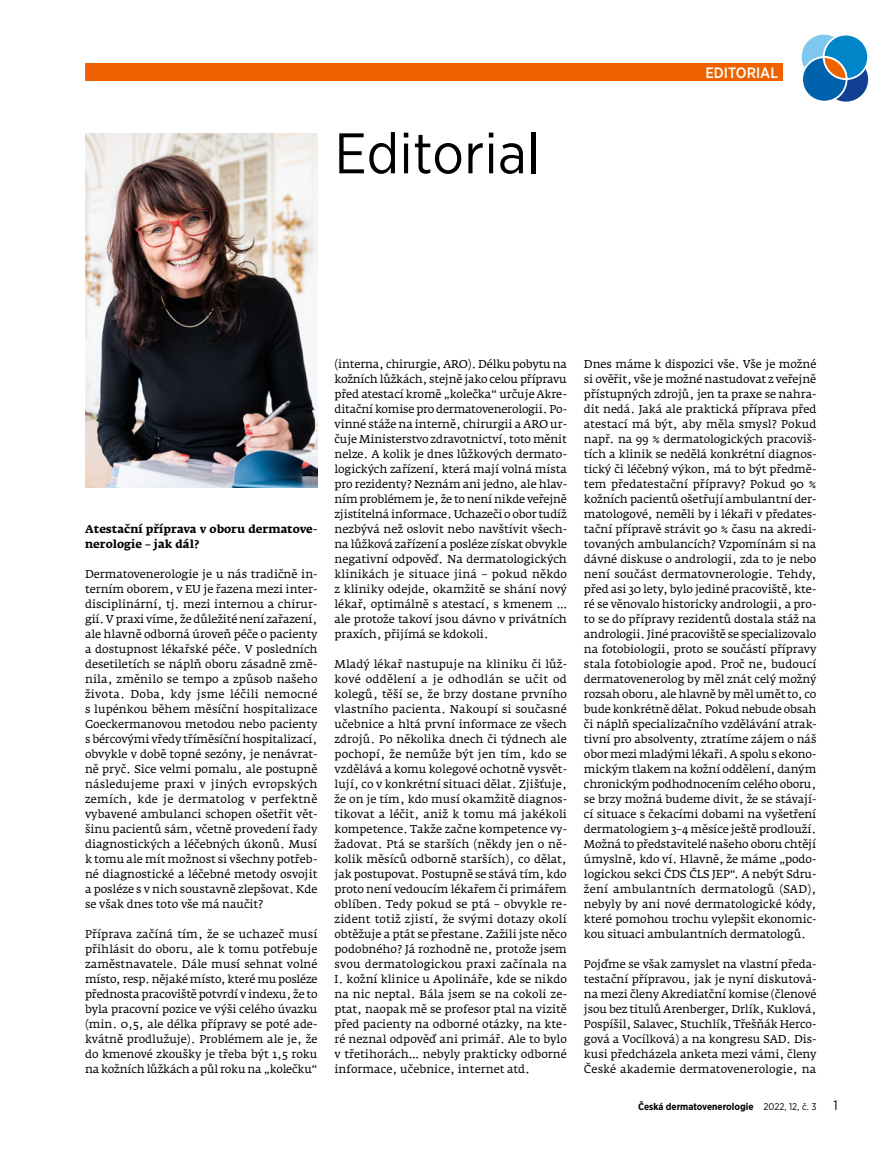
<style>
.page{position:relative;width:893px;height:1149px;background:#fff}
.page>*{position:absolute;margin:0;border:0;box-sizing:border-box;transform-origin:0 0}
.t1{font:57px "Gotham Narrow";letter-spacing:.005em;color:#000}
.t2{font:500 15px "Gotham Narrow";color:#fff}
.t3{font:13.5px "Gotham Narrow";color:#000}
.t4{font:11.25px/15px "Fedra Serif A Pro";letter-spacing:-.01em;color:#000;text-align:justify}
.t5{font:700 11.25px/15px "Fedra Serif A Pro";color:#000}
.t6{font:700 9.75px "Gotham Narrow";color:#000}
.s1{font-weight:400}
</style>
<div class="page">
<div style="left:824px;top:57px;width:44px;height:45px;background:#123f93;border-radius:50%"></div>
<div style="left:802px;top:35px;width:44px;height:44px;background:#80c7ed;border-radius:50%"></div>
<div style="left:824px;top:35px;width:44px;height:44px;background:#0085c8;border-radius:50%"></div>
<div style="left:823px;top:34px;width:46px;height:46px;border:2px solid #fff;border-radius:50%"></div>
<div style="left:802px;top:57px;width:45px;height:45px;background:#0062ad;border-radius:50%"></div>
<div style="left:801px;top:56px;width:46px;height:46px;border:2px solid #fff;border-radius:50%"></div>
<svg style="left:822px;top:55px;width:26px;height:26px"></svg>
<div style="left:85px;top:64px;width:697px;height:17px;background:#ee6300"></div>
<img style="left:85px;top:134px;width:232px;height:354px">
<h1 class="t1" style="left:334px;top:118px;width:207px">Editorial</h1>
<h2 class="t2" style="left:705px;top:64px;width:74px">EDITORIAL</h2>
<p class="t5" style="left:85px;top:521px;width:234px">Atestační příprava v oboru dermatove&shy;nerologie – jak dál?</p>
<p class="t4" style="left:85px;top:566px;width:234px">Dermatovenerologie je u nás tradičně in&shy;terním oborem, v EU je řazena mezi inter&shy;disciplinární, tj. mezi internou a chirur&shy;gií. V praxi víme, že důležité není zařazení, ale hlavně odborná úroveň péče o pacienty a dostupnost lékařské péče. V posledních desetiletích se náplň oboru zásadně změ&shy;nila, změnilo se tempo a způsob našeho života. Doba, kdy jsme léčili nemocné s lupénkou během měsíční hospitalizace Goeckermanovou metodou nebo pacienty s bércovými vředy tříměsíční hospitalizací, obvykle v době topné sezóny, je nenávrat&shy;ně pryč. Sice velmi pomalu, ale postupně následujeme praxi v jiných evropských zemích, kde je dermatolog v perfektně vybavené ambulanci schopen ošetřit vět&shy;šinu pacientů sám, včetně provedení řady diagnostických a léčebných úkonů. Musí k tomu ale mít možnost si všechny potřeb&shy;né diagnostické a léčebné metody osvojit a posléze s v nich soustavně zlepšovat. Kde se však dnes toto vše má naučit?</p>
<p class="t4" style="left:85px;top:926px;width:234px">Příprava začíná tím, že se uchazeč musí přihlásit do oboru, ale k tomu potřebuje zaměstnavatele. Dále musí sehnat volné místo, resp. nějaké místo, které mu posléze přednosta pracoviště potvrdí v indexu, že to byla pracovní pozice ve výši celého úvazku (min. 0,5, ale délka přípravy se poté ade&shy;kvátně prodlužuje). Problémem ale je, že do kmenové zkoušky je třeba být 1,5 roku na kožních lůžkách a půl roku na „kolečku“</p>
<p class="t4" style="left:334px;top:356px;width:234px">(interna, chirurgie, ARO). Délku pobytu na kožních lůžkách, stejně jako celou přípravu před atestací kromě „kolečka“ určuje Akre&shy;ditační komise pro dermatovenerologii. Po&shy;vinné stáže na interně, chirurgii a ARO ur&shy;čuje Ministerstvo zdravotnictví, toto měnit nelze. A kolik je dnes lůžkových dermato&shy;logických zařízení, která mají volná místa pro rezidenty? Neznám ani jedno, ale hlav&shy;ním problémem je, že to není nikde veřejně zjistitelná informace. Uchazeči o obor tudíž nezbývá než oslovit nebo navštívit všech&shy;na lůžková zařízení a posléze získat obvykle negativní odpověď. Na dermatologických klinikách je situace jiná – pokud někdo z kliniky odejde, okamžitě se shání nový lékař, optimálně s atestací, s kmenem … ale protože takoví jsou dávno v privátních praxích, přijímá se kdokoli.</p>
<p class="t4" style="left:334px;top:656px;width:234px">Mladý lékař nastupuje na kliniku či lůž&shy;kové oddělení a je odhodlán se učit od kolegů, těší se, že brzy dostane prvního vlastního pacienta. Nakoupí si současné učebnice a hltá první informace ze všech zdrojů. Po několika dnech či týdnech ale pochopí, že nemůže být jen tím, kdo se vzdělává a komu kolegové ochotně vysvět&shy;lují, co v konkrétní situaci dělat. Zjišťuje, že on je tím, kdo musí okamžitě diagnos&shy;tikovat a léčit, aniž k tomu má jakékoli kompetence. Takže začne kompetence vy&shy;žadovat. Ptá se starších (někdy jen o ně&shy;kolik měsíců odborně starších), co dělat, jak postupovat. Postupně se stává tím, kdo proto není vedoucím lékařem či primářem oblíben. Tedy pokud se ptá – obvykle re&shy;zident totiž zjistí, že svými dotazy okolí obtěžuje a ptát se přestane. Zažili jste něco podobného? Já rozhodně ne, protože jsem svou dermatologickou praxi začínala na I. kožní klinice u Apolináře, kde se nikdo na nic neptal. Bála jsem se na cokoli ze&shy;ptat, naopak mě se profesor ptal na vizitě před pacienty na odborné otázky, na kte&shy;ré neznal odpověď ani primář. Ale to bylo v třetihorách… nebyly prakticky odborné informace, učebnice, internet atd.</p>
<p class="t4" style="left:584px;top:356px;width:234px">Dnes máme k dispozici vše. Vše je možné si ověřit, vše je možné nastudovat z veřejně přístupných zdrojů, jen ta praxe se nahra&shy;dit nedá. Jaká ale praktická příprava před atestací má být, aby měla smysl? Pokud např. na 99 % dermatologických pracoviš&shy;tích a klinik se nedělá konkrétní diagnos&shy;tický či léčebný výkon, má to být předmě&shy;tem předatestační přípravy? Pokud 90 % kožních pacientů ošetřují ambulantní der&shy;matologové, neměli by i lékaři v předates&shy;tační přípravě strávit 90 % času na akredi&shy;tovaných ambulancích? Vzpomínám si na dávné diskuse o andrologii, zda to je nebo není součást dermatovnerologie. Tehdy, před asi 30 lety, bylo jediné pracoviště, kte&shy;ré se věnovalo historicky andrologii, a pro&shy;to se do přípravy rezidentů dostala stáž na andrologii. Jiné pracoviště se specializovalo na fotobiologii, proto se součástí přípravy stala fotobiologie apod. Proč ne, budoucí dermatovenerolog by měl znát celý možný rozsah oboru, ale hlavně by měl umět to, co bude konkrétně dělat. Pokud nebude obsah či náplň specializačního vzdělávání atrak&shy;tivní pro absolventy, ztratíme zájem o náš obor mezi mladými lékaři. A spolu s ekono&shy;mickým tlakem na kožní oddělení, daným chronickým podhodnocením celého oboru, se brzy možná budeme divit, že se stávají&shy;cí situace s čekacími dobami na vyšetření dermatologiem 3–4 měsíce ještě prodlouží.<br>Možná to představitelé našeho oboru chtějí úmyslně, kdo ví. Hlavně, že máme „podo&shy;logickou sekci ČDS ČLS JEP“. A nebýt Sdru&shy;žení ambulantních dermatologů (SAD), nebyly by ani nové dermatologické kódy, které pomohou trochu vylepšit ekonomic&shy;kou situaci ambulantních dermatologů.</p>
<p class="t4" style="left:584px;top:956px;width:234px">Pojďme se však zamyslet na vlastní předa&shy;testační přípravou, jak je nyní diskutová&shy;na mezi členy Akrediatční komise (členové jsou bez titulů Arenberger, Drlík, Kuklová, Pospíšil, Salavec, Stuchlík, Třešňák Herco&shy;gová a Vocílková) a na kongresu SAD. Dis&shy;kusi předcházela anketa mezi vámi, členy České akademie dermatovenerologie, na</p>
<p class="t6" style="left:638px;top:1099px;width:180px">Česká dermatovenerologie <span class="s1">2022, 12, č. 3</span></p>
<p class="t3" style="left:833px;top:1096px;width:6px">1</p>
</div>
